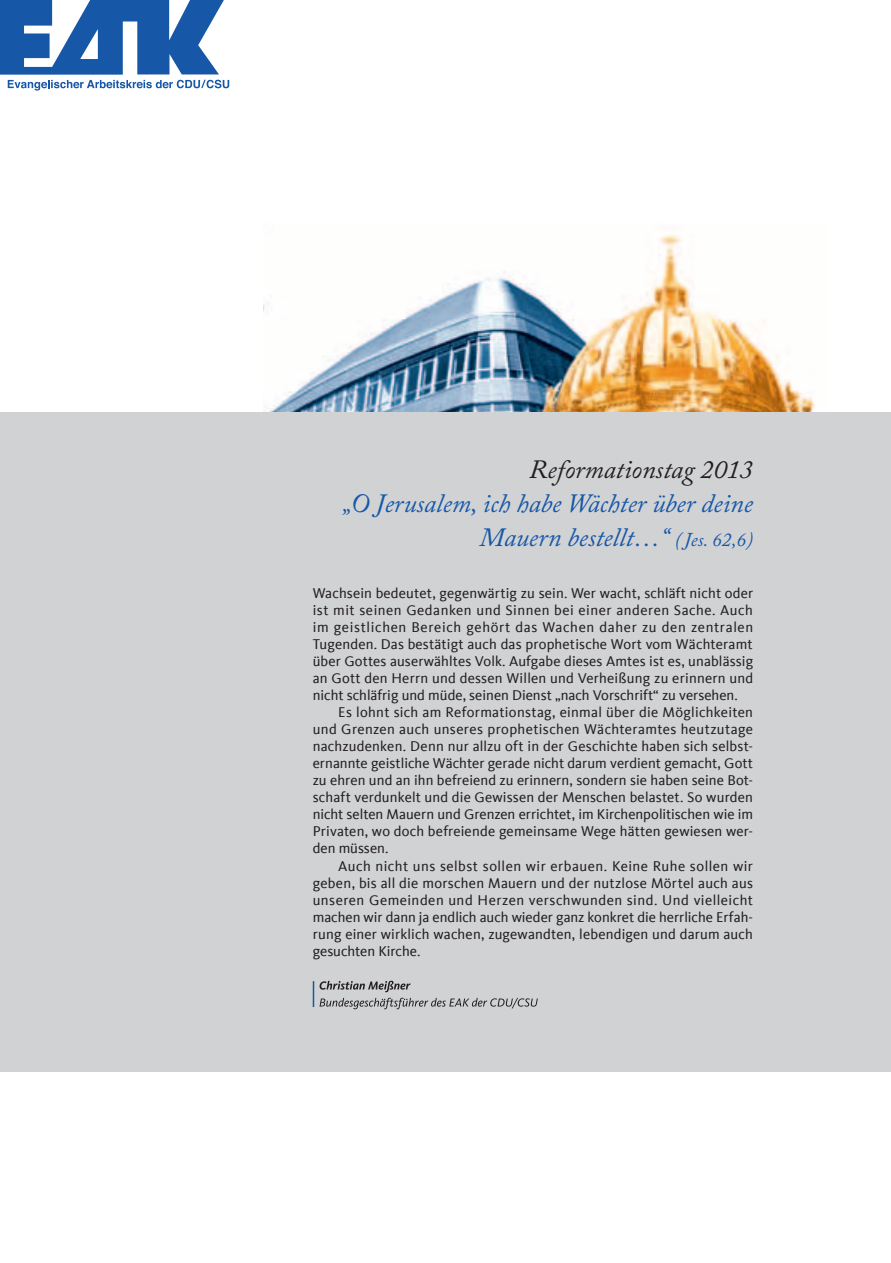
<style>
.page{position:relative;width:891px;height:1263px;background:#fff}
.page>*{position:absolute;margin:0;border:0;box-sizing:border-box;transform-origin:0 0}
.t1{font:italic 26.25px/34px "Adobe Caslon Pro";color:#1757a7;text-align:right}
.t2{font:italic 26.25px "Adobe Caslon Pro";color:#231f20}
.t3{font:14.55px/17px "CDU Kievit Tab";letter-spacing:.005em;color:#231f20;text-align:justify}
.s1{font-size:19.5px}
</style>
<div class="page">
<img style="left:264px;top:234px;width:552px;height:178px">
<div style="left:0;top:412px;width:890px;height:659px;background:#d1d2d4"></div>
<svg style="left:0;top:0;width:229px;height:91px"></svg>
<svg style="left:313px;top:981px;width:224px;height:28px"></svg>
<h1 class="t2" style="left:529px;top:454px;width:225px">Reformationstag 2013</h1>
<h1 class="t1" style="left:342px;top:486px;width:412px">„O Jerusalem, ich habe Wächter über deine<br>Mauern bestellt…“ <span class="s1">( Jes. 62,6)</span></h1>
<p class="t3" style="left:313px;top:585px;width:442px">Wachsein bedeutet, gegenwärtig zu sein. Wer wacht, schläft nicht oder ist mit seinen Gedanken und Sinnen bei einer anderen Sache. Auch im geistlichen Bereich gehört das Wachen daher zu den zentralen Tugenden. Das bestätigt auch das prophetische Wort vom Wächteramt über Gottes auserwähltes Volk. Aufgabe dieses Amtes ist es, unablässig an Gott den Herrn und dessen Willen und Verheißung zu erinnern und nicht schläfrig und müde, seinen Dienst „nach Vorschrift“ zu versehen.</p>
<p class="t3" style="left:313px;top:704px;width:442px;text-indent:26px">Es lohnt sich am Reformationstag, einmal über die Möglichkeiten und Grenzen auch unseres prophetischen Wächteramtes heutzutage nachzudenken. Denn nur allzu oft in der Geschichte haben sich selbst&shy;ernannte geistliche Wächter gerade nicht darum verdient gemacht, Gott zu ehren und an ihn befreiend zu erinnern, sondern sie haben seine Bot&shy;schaft verdunkelt und die Gewissen der Menschen belastet. So wurden nicht selten Mauern und Grenzen errichtet, im Kirchenpolitischen wie im Privaten, wo doch befreiende gemeinsame Wege hätten gewiesen wer&shy;den müssen.</p>
<p class="t3" style="left:313px;top:857px;width:442px;text-indent:26px">Auch nicht uns selbst sollen wir erbauen. Keine Ruhe sollen wir geben, bis all die morschen Mauern und der nutzlose Mörtel auch aus unseren Gemeinden und Herzen verschwunden sind. Und vielleicht machen wir dann ja endlich auch wieder ganz konkret die herrliche Erfah&shy;rung einer wirklich wachen, zugewandten, lebendigen und darum auch gesuchten Kirche.</p>
</div>
